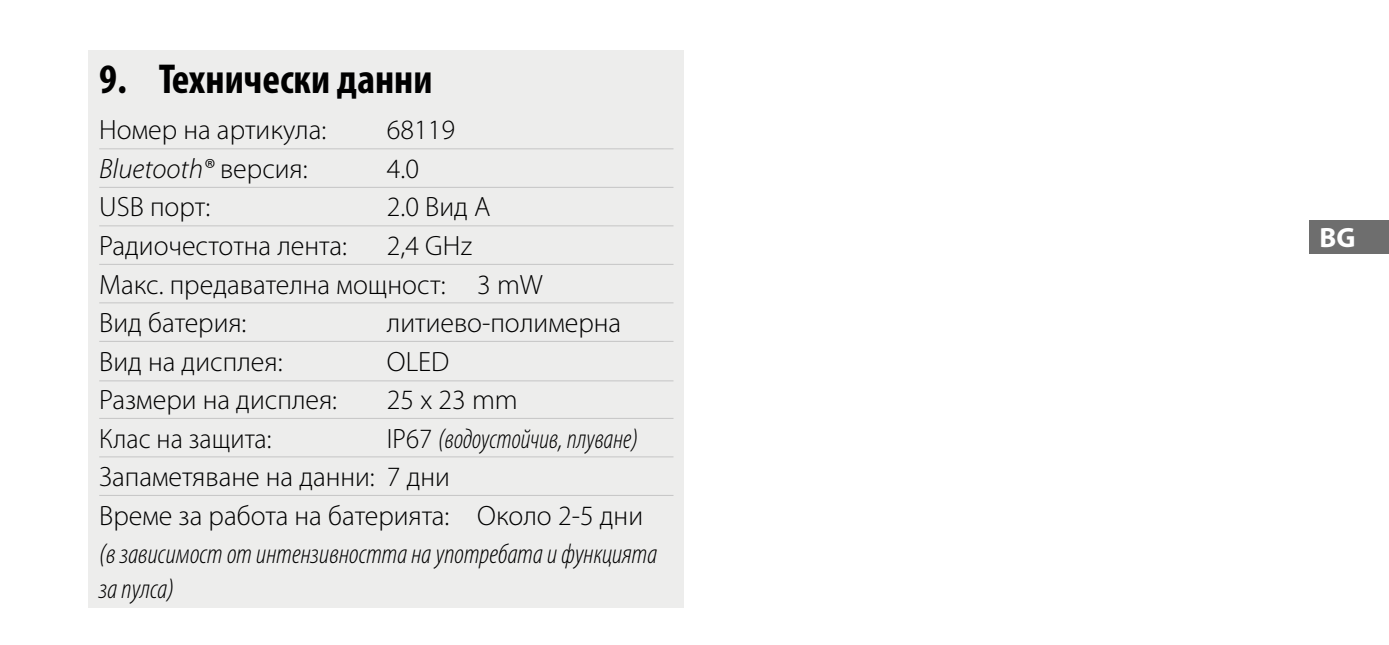
<style>
.page{position:relative;width:1389px;height:645px;background:#fff}
.page>*{position:absolute;margin:0;border:0;box-sizing:border-box;transform-origin:0 0}
.t1{font:700 condensed 42px "Myriad Pro";color:#000}
.t2{font:300 28px/38.5px "Myriad Pro";color:#000}
.t3{font:300 28px/38.5px "Myriad Pro";color:#000;scale:.96 1}
.t4{font:italic 300 condensed 28px/35px "Myriad Pro";color:#000}
.t5{font:italic 300 28px "Myriad Pro";color:#000}
.t6{font:700 28px "Myriad Pro";color:#fff}
.s1{font-style:normal}
.s2{font-style:italic;font-stretch:condensed}
</style>
<div class="page">
<div style="left:89px;top:50px;width:595px;height:557px;background:#ededec"></div>
<hr style="left:99px;top:148px;width:574px;height:1px;background:#c5c5c5">
<hr style="left:99px;top:187px;width:574px;height:1px;background:#c5c5c5">
<hr style="left:99px;top:225px;width:574px;height:1px;background:#c5c5c5">
<hr style="left:99px;top:264px;width:574px;height:1px;background:#c5c5c5">
<hr style="left:99px;top:302px;width:574px;height:1px;background:#c5c5c5">
<hr style="left:99px;top:341px;width:574px;height:1px;background:#c5c5c5">
<hr style="left:99px;top:380px;width:574px;height:1px;background:#c5c5c5">
<hr style="left:99px;top:418px;width:574px;height:1px;background:#c5c5c5">
<hr style="left:99px;top:456px;width:574px;height:1px;background:#c5c5c5">
<hr style="left:99px;top:495px;width:574px;height:1px;background:#c5c5c5">
<div style="left:1310px;top:220px;width:79px;height:34px;background:#6e6e6e"></div>
<h1 class="t1" style="left:99px;top:53px;width:335px">9. Технически данни</h1>
<p class="t2" style="left:99px;top:111px;width:229px">Номер на артикула:</p>
<p class="t2" style="left:387px;top:111px;width:70px">68119</p>
<p class="t5" style="left:99px;top:154px;width:210px">Bluetooth® <span class="s1">версия:</span></p>
<p class="t2" style="left:387px;top:150px;width:34px">4.0</p>
<p class="t2" style="left:99px;top:188px;width:113px">USB порт:</p>
<p class="t2" style="left:387px;top:188px;width:105px">2.0 Вид A</p>
<p class="t2" style="left:99px;top:227px;width:249px">Радиочестотна лента:</p>
<p class="t2" style="left:99px;top:227px;width:445px;text-indent:288px">2,4 GHz<br>Макс. предавателна мощност: 3 mW<br>Вид батерия:</p>
<p class="t2" style="left:387px;top:304px;width:236px">литиево-полимерна</p>
<p class="t2" style="left:99px;top:342px;width:185px">Вид на дисплея:</p>
<p class="t2" style="left:387px;top:342px;width:64px">OLED</p>
<p class="t2" style="left:99px;top:381px;width:239px">Размери на дисплея:</p>
<p class="t2" style="left:387px;top:381px;width:132px">25 x 23 mm</p>
<p class="t3" style="left:99px;top:419px;width:181px">Клас на защита:</p>
<p class="t3" style="left:99px;top:419px;width:568px;text-indent:288px">IP67 <span class="s2">(водоустойчив, плуване)<br></span>Запаметяване на данни: 7 дни<br>Време за работа на батерията: Около 2-5 дни</p>
<p class="t4" style="left:99px;top:537px;width:560px">(в зависимост от интензивността на употребата и функцията за пулса)</p>
<p class="t6" style="left:1320px;top:220px;width:38px">BG</p>
</div>
